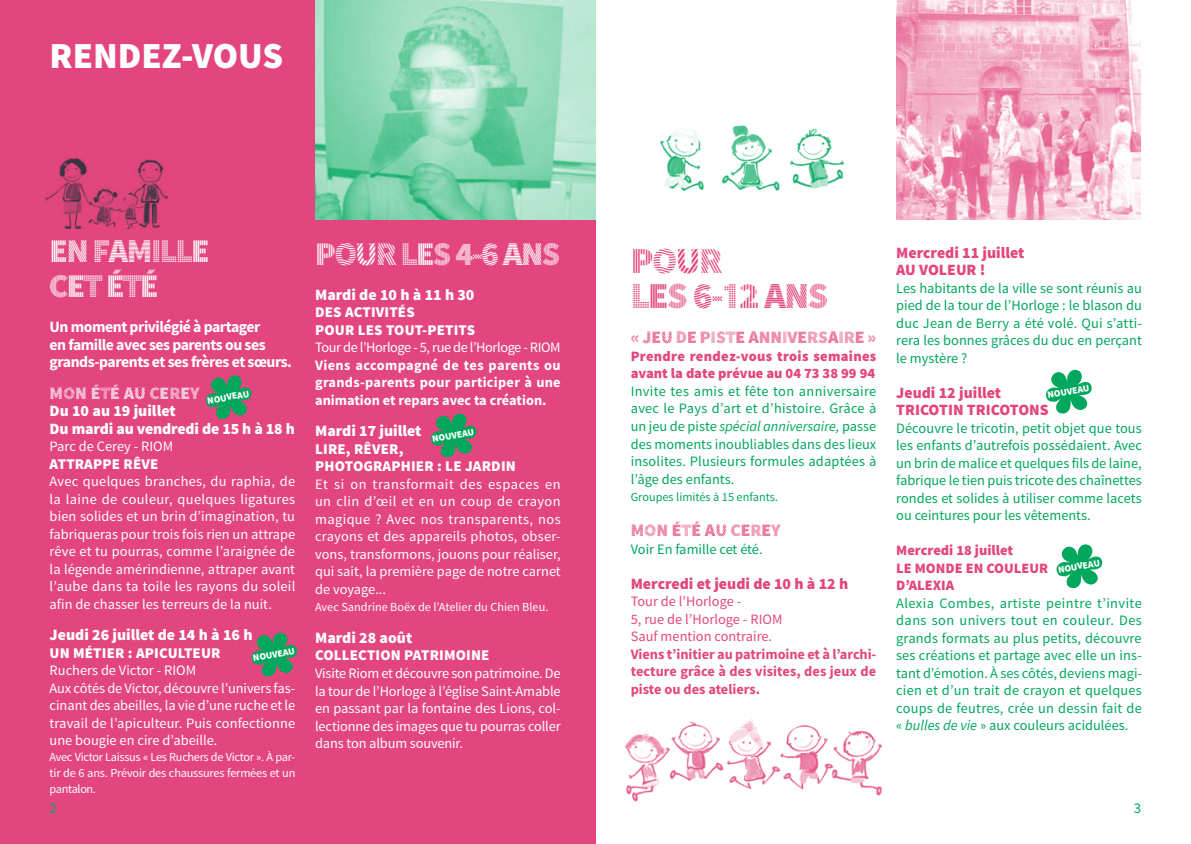
<style>
.page{position:relative;width:1191px;height:844px;background:#fff}
.page>*{position:absolute;margin:0;border:0;box-sizing:border-box;transform-origin:0 0}
.t1{font:36.75px/35px "Source Sans Pro DISPLAY";letter-spacing:-.04em;color:#e3467e}
.t2{font:900 36.75px "Source Sans Pro";color:#fff}
.t3{font:33.25px/35px "Source Sans Pro DISPLAY";letter-spacing:-.05em;color:#fff}
.t4{font:17.5px "Source Sans Pro DISPLAY";letter-spacing:-.005em;color:#e3467e}
.t5{font:17.5px "Source Sans Pro DISPLAY";color:#fff}
.t6{font:900 15.75px/17.5px "Source Sans Pro";color:#fff}
.t7{font:700 15.75px/17.5px "Source Sans Pro";letter-spacing:-.03em;color:#fff}
.t8{font:900 15.75px/17.5px "Source Sans Pro";color:#e3467e}
.t9{font:900 14.88px/17.5px "Source Sans Pro";letter-spacing:.01em;color:#fff}
.t10{font:14.88px "Source Sans Pro";color:#00a75d}
.t11{font:14.35px/17.5px "Source Sans Pro";color:#00a75d;text-align:justify}
.t12{font:14.35px/17.5px "Source Sans Pro";letter-spacing:-.005em;color:#fff;text-align:justify}
.t13{font:900 14.35px/17.5px "Source Sans Pro";color:#e3467e}
.t14{font:700 14.35px/17.5px "Source Sans Pro";color:#fff;text-align:justify}
.t15{font:700 14.35px/17.5px "Source Sans Pro";color:#e3467e;text-align:justify}
.t16{font:14.35px/17.5px "Source Sans Pro";color:#e3467e}
.t17{font:14.35px "Source Sans Pro";letter-spacing:-.03em;color:#fff}
.t18{font:12.25px/15.8px "Source Sans Pro";letter-spacing:-.015em;color:#fff;text-align:justify}
.t19{font:12.25px "Source Sans Pro";color:#00a75d}
.t20{font:900 9.62px "Source Sans Pro";color:#fff}
.s1{font-style:italic}
</style>
<div class="page">
<div style="left:0;top:0;width:595px;height:843px;background:#e3467e"></div>
<img style="left:624px;top:719px;width:259px;height:83px">
<img style="left:659px;top:125px;width:186px;height:66px">
<svg style="left:206px;top:375px;width:46px;height:44px"></svg>
<svg style="left:251px;top:632px;width:46px;height:44px"></svg>
<svg style="left:431px;top:413px;width:45px;height:44px"></svg>
<svg style="left:1046px;top:370px;width:45px;height:44px"></svg>
<img style="left:315px;top:0;width:280px;height:219px">
<img style="left:896px;top:0;width:244px;height:219px">
<svg style="left:1056px;top:544px;width:46px;height:44px"></svg>
<img style="left:45px;top:158px;width:122px;height:71px">
<h1 class="t2" style="left:50px;top:32px;width:235px">RENDEZ-VOUS</h1>
<h2 class="t3" style="left:50px;top:234px;width:161px">EN FAMILLE<br>CET ÉTÉ</h2>
<p class="t7" style="left:50px;top:318px;width:244px">Un moment privilégié à partager<br>en famille avec ses parents ou ses grands-parents et ses frères et sœurs.</p>
<p class="t5" style="left:50px;top:383px;width:151px">MON ÉTÉ AU CEREY</p>
<p class="t6" style="left:50px;top:403px;width:247px">Du 10 au 19 juillet<br>Du mardi au vendredi de 15 h à 18 h</p>
<p class="t12" style="left:50px;top:438px;width:125px">Parc de Cerey - RIOM</p>
<p class="t9" style="left:50px;top:455px;width:110px">ATTRAPPE RÊVE</p>
<p class="t12" style="left:50px;top:473px;width:247px">Avec quelques branches, du raphia, de la laine de couleur, quelques ligatures bien solides et un brin d’imagination, tu fabriqueras pour trois fois rien un attrape rêve et tu pourras, comme l’araignée de la légende amérindienne, attraper avant l’aube dans ta toile les rayons du soleil afin de chasser les terreurs de la nuit.</p>
<p class="t6" style="left:50px;top:627px;width:204px">Jeudi 26 juillet de 14 h à 16 h</p>
<p class="t9" style="left:50px;top:644px;width:172px">UN MÉTIER : APICULTEUR</p>
<p class="t12" style="left:50px;top:662px;width:247px;text-align:left">Ruchers de Victor - RIOM<br>Aux côtés de Victor, découvre l’univers fas&shy;cinant des abeilles, la vie d’une ruche et le travail de l’apiculteur. Puis confectionne une bougie en cire d’abeille.</p>
<p class="t18" style="left:50px;top:749px;width:247px">Avec Victor Laissus « Les Ruchers de Victor ». À par&shy;tir de 6 ans. Prévoir des chaussures fermées et un pantalon.</p>
<p class="t20" style="left:206px;top:394px;width:44px;rotate:-10deg">NOUVEAU</p>
<p class="t20" style="left:252px;top:651px;width:44px;rotate:-10deg">NOUVEAU</p>
<h2 class="t3" style="left:315px;top:237px;width:247px">POUR LES 4-6 ANS</h2>
<p class="t6" style="left:315px;top:286px;width:161px">Mardi de 10 h à 11 h 30</p>
<p class="t9" style="left:315px;top:304px;width:161px">DES ACTIVITÉS<br>POUR LES TOUT-PETITS</p>
<p class="t17" style="left:315px;top:338px;width:247px">Tour de l’Horloge - 5, rue de l’Horloge - RIOM</p>
<p class="t14" style="left:315px;top:356px;width:247px">Viens accompagné de tes parents ou grands-parents pour participer à une animation et repars avec ta création.</p>
<p class="t6" style="left:315px;top:423px;width:108px">Mardi 17 juillet</p>
<p class="t9" style="left:315px;top:440px;width:202px">LIRE, RÊVER,<br>PHOTOGRAPHIER : LE JARDIN</p>
<p class="t12" style="left:315px;top:475px;width:247px">Et si on transformait des espaces en un clin d’œil et en un coup de crayon magique ? Avec nos transparents, nos crayons et des appareils photos, obser&shy;vons, transformons, jouons pour réaliser, qui sait, la première page de notre carnet de voyage...</p>
<p class="t18" style="left:315px;top:599px;width:235px">Avec Sandrine Boëx de l’Atelier du Chien Bleu.</p>
<p class="t6" style="left:315px;top:629px;width:99px">Mardi 28 août</p>
<p class="t9" style="left:315px;top:647px;width:176px">COLLECTION PATRIMOINE</p>
<p class="t12" style="left:315px;top:664px;width:247px">Visite Riom et découvre son patrimoine. De la tour de l’Horloge à l’église Saint-Amable en passant par la fontaine des Lions, col&shy;lectionne des images que tu pourras coller dans ton album souvenir.</p>
<p class="t20" style="left:431px;top:432px;width:44px;rotate:-10deg">NOUVEAU</p>
<h1 class="t1" style="left:630px;top:244px;width:199px">POUR<br>LES 6-12 ANS</h1>
<p class="t4" style="left:630px;top:328px;width:247px">« JEU DE PISTE ANNIVERSAIRE »</p>
<p class="t13" style="left:630px;top:348px;width:247px">Prendre rendez-vous trois semaines avant la date prévue au 04 73 38 99 94</p>
<p class="t11" style="left:630px;top:382px;width:247px">Invite tes amis et fête ton anniversaire avec le Pays d’art et d’histoire. Grâce à un jeu de piste <span class="s1">spécial anniversaire,</span> passe des moments inoubliables dans des lieux insolites. Plusieurs formules adaptées à l’âge des enfants.</p>
<p class="t19" style="left:630px;top:489px;width:149px">Groupes limités à 15 enfants.</p>
<p class="t4" style="left:630px;top:521px;width:151px">MON ÉTÉ AU CEREY</p>
<p class="t11" style="left:630px;top:540px;width:133px">Voir En famille cet été.</p>
<p class="t8" style="left:630px;top:575px;width:219px">Mercredi et jeudi de 10 h à 12 h</p>
<p class="t16" style="left:630px;top:592px;width:153px">Tour de l’Horloge -<br>5, rue de l’Horloge - RIOM<br>Sauf mention contraire.</p>
<p class="t15" style="left:630px;top:644px;width:247px">Viens t’initier au patrimoine et à l’archi&shy;tecture grâce à des visites, des jeux de piste ou des ateliers.</p>
<p class="t8" style="left:896px;top:244px;width:130px">Mercredi 11 juillet<br>AU VOLEUR !</p>
<p class="t11" style="left:896px;top:279px;width:247px">Les habitants de la ville se sont réunis au pied de la tour de l’Horloge : le blason du duc Jean de Berry a été volé. Qui s’atti&shy;rera les bonnes grâces du duc en perçant le mystère ?</p>
<p class="t8" style="left:896px;top:384px;width:154px">Jeudi 12 juillet<br>TRICOTIN TRICOTONS</p>
<p class="t11" style="left:896px;top:419px;width:247px">Découvre le tricotin, petit objet que tous les enfants d’autrefois possédaient. Avec un brin de malice et quelques fils de laine, fabrique le tien puis tricote des chaînettes rondes et solides à utiliser comme lacets ou ceintures pour les vêtements.</p>
<p class="t13" style="left:896px;top:542px;width:153px">Mercredi 18 juillet<br>LE MONDE EN COULEUR<br>D’ALEXIA</p>
<p class="t11" style="left:896px;top:594px;width:247px">Alexia Combes, artiste peintre t’invite dans son univers tout en couleur. Des grands formats au plus petits, découvre ses créations et partage avec elle un ins&shy;tant d’émotion. À ses côtés, deviens magi&shy;cien et d’un trait de crayon et quelques coups de feutres, crée un dessin fait de « <span class="s1">bulles de vie</span> » aux couleurs acidulées.</p>
<p class="t20" style="left:1046px;top:389px;width:44px;rotate:-10deg">NOUVEAU</p>
<p class="t20" style="left:1057px;top:563px;width:44px;rotate:-10deg">NOUVEAU</p>
<p class="t10" style="left:50px;top:798px;width:9px">2</p>
<p class="t10" style="left:1134px;top:798px;width:9px">3</p>
</div>
